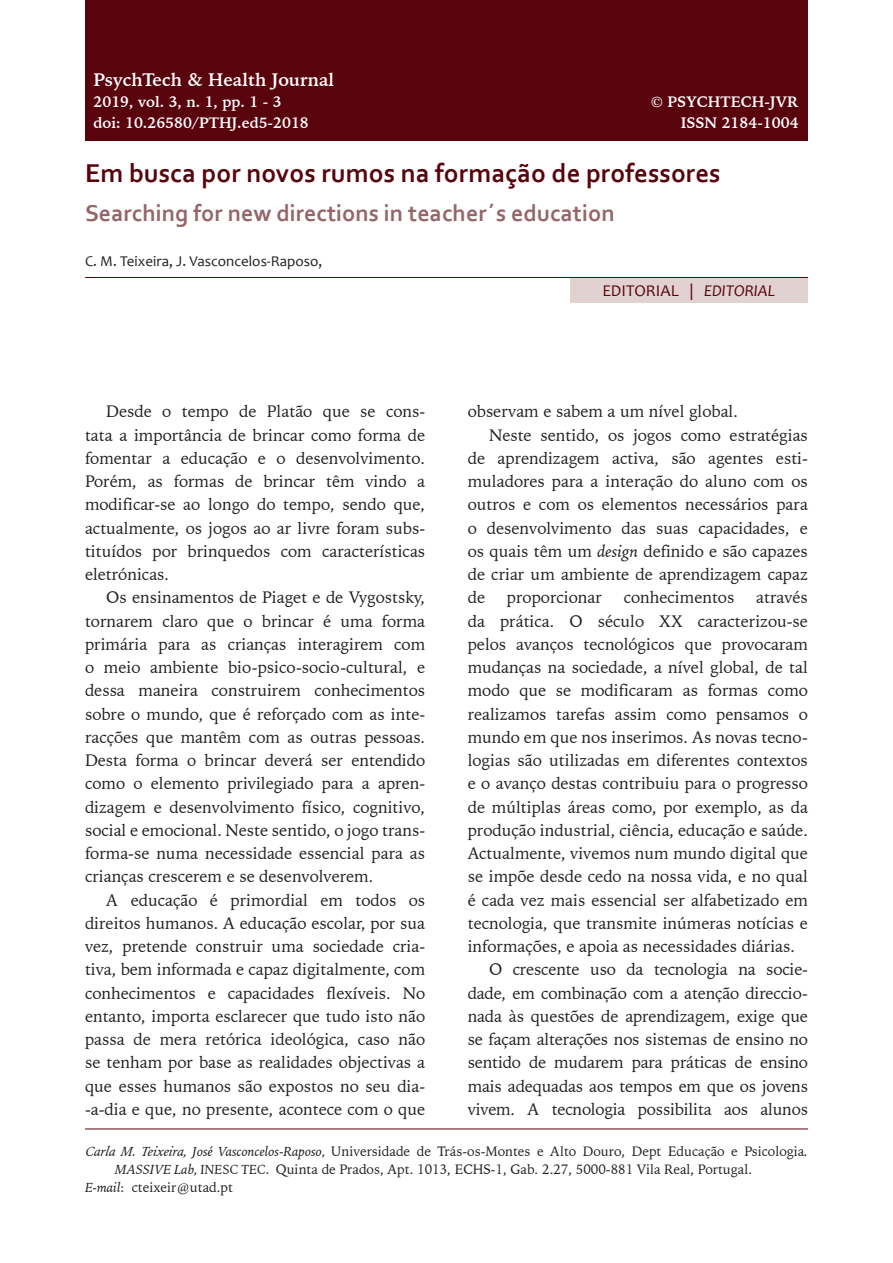
<style>
.page{position:relative;width:893px;height:1263px;background:#fff}
.page>*{position:absolute;margin:0;border:0;box-sizing:border-box;transform-origin:0 0}
.t1{font:700 27px "Corbel";color:#59040d}
.t2{font:700 24px "Corbel";color:#95656a}
.t3{font:700 18px "Iowan Old Style BT";color:#fff}
.t4{font:16.5px/23.2px "Iowan Old Style BT";color:#231f20;text-align:justify}
.t5{font:16.5px "Candara";color:#59040d}
.t6{font:700 15px "Iowan Old Style BT";color:#fff}
.t7{font:15px "Candara";color:#231f20}
.t8{font:13.5px "Iowan Old Style BT";color:#231f20}
.s1{font-style:italic}
</style>
<div class="page">
<div style="left:85px;top:0;width:723px;height:140px;background:#59040d"></div>
<hr style="left:85px;top:277px;width:723px;height:1px;background:#59040d">
<div style="left:570px;top:278px;width:238px;height:25px;background:#e1d1d1"></div>
<hr style="left:85px;top:1128px;width:723px;height:1px;background:#59040d">
<p class="t3" style="left:94px;top:68px;width:242px">PsychTech &amp; Health Journal</p>
<p class="t6" style="left:94px;top:92px;width:190px">2019, vol. 3, n. 1, pp. 1 - 3</p>
<p class="t6" style="left:651px;top:92px;width:149px">© PSYCHTECH-JVR</p>
<p class="t6" style="left:94px;top:113px;width:217px">doi: 10.26580/PTHJ.ed5-2018</p>
<p class="t6" style="left:681px;top:113px;width:119px">ISSN 2184-1004</p>
<h1 class="t1" style="left:85px;top:156px;width:637px">Em busca por novos rumos na formação de professores</h1>
<h2 class="t2" style="left:85px;top:198px;width:531px">Searching for new directions in teacher´s education</h2>
<p class="t7" style="left:85px;top:251px;width:239px">C. M. Teixeira, J. Vasconcelos-Raposo,</p>
<p class="t5" style="left:602px;top:280px;width:175px">EDITORIAL | <span class="s1">EDITORIAL</span></p>
<p class="t4" style="left:468px;top:400px;width:272px">observam e sabem a um nível global.</p>
<p class="t4" style="left:489px;top:423px;width:320px">Neste sentido, os jogos como estratégias</p>
<p class="t4" style="left:468px;top:446px;width:342px">de aprendizagem activa, são agentes esti-</p>
<p class="t4" style="left:468px;top:470px;width:342px">muladores para a interação do aluno com os</p>
<p class="t4" style="left:468px;top:493px;width:342px">outros e com os elementos necessários para</p>
<p class="t4" style="left:468px;top:516px;width:342px">o desenvolvimento das suas capacidades, e</p>
<p class="t4" style="left:468px;top:539px;width:342px">os quais têm um <span class="s1">design</span> definido e são capazes</p>
<p class="t4" style="left:468px;top:562px;width:342px">de criar um ambiente de aprendizagem capaz</p>
<p class="t4" style="left:468px;top:586px;width:19px">de</p>
<p class="t4" style="left:507px;top:586px;width:96px">proporcionar</p>
<p class="t4" style="left:624px;top:586px;width:112px">conhecimentos</p>
<p class="t4" style="left:756px;top:586px;width:53px">através</p>
<p class="t4" style="left:468px;top:609px;width:342px">da prática. O século XX caracterizou-se</p>
<p class="t4" style="left:468px;top:632px;width:342px">pelos avanços tecnológicos que provocaram</p>
<p class="t4" style="left:468px;top:655px;width:342px">mudanças na sociedade, a nível global, de tal</p>
<p class="t4" style="left:468px;top:679px;width:342px">modo que se modificaram as formas como</p>
<p class="t4" style="left:468px;top:702px;width:342px">realizamos tarefas assim como pensamos o</p>
<p class="t4" style="left:468px;top:725px;width:342px">mundo em que nos inserimos. As novas tecno-</p>
<p class="t4" style="left:468px;top:748px;width:342px">logias são utilizadas em diferentes contextos</p>
<p class="t4" style="left:468px;top:772px;width:342px">e o avanço destas contribuiu para o progresso</p>
<p class="t4" style="left:468px;top:795px;width:342px">de múltiplas áreas como, por exemplo, as da</p>
<p class="t4" style="left:468px;top:818px;width:342px">produção industrial, ciência, educação e saúde.</p>
<p class="t4" style="left:468px;top:841px;width:342px">Actualmente, vivemos num mundo digital que</p>
<p class="t4" style="left:468px;top:865px;width:342px">se impõe desde cedo na nossa vida, e no qual</p>
<p class="t4" style="left:468px;top:888px;width:342px">é cada vez mais essencial ser alfabetizado em</p>
<p class="t4" style="left:468px;top:911px;width:342px">tecnologia, que transmite inúmeras notícias e</p>
<p class="t4" style="left:468px;top:934px;width:329px">informações, e apoia as necessidades diárias.</p>
<p class="t4" style="left:489px;top:958px;width:320px">O crescente uso da tecnologia na socie-</p>
<p class="t4" style="left:468px;top:981px;width:342px">dade, em combinação com a atenção direccio-</p>
<p class="t4" style="left:468px;top:1004px;width:342px">nada às questões de aprendizagem, exige que</p>
<p class="t4" style="left:468px;top:1027px;width:342px">se façam alterações nos sistemas de ensino no</p>
<p class="t4" style="left:468px;top:1051px;width:342px">sentido de mudarem para práticas de ensino</p>
<p class="t4" style="left:468px;top:1074px;width:342px">mais adequadas aos tempos em que os jovens</p>
<p class="t4" style="left:468px;top:1097px;width:342px">vivem. A tecnologia possibilita aos alunos</p>
<p class="t8" style="left:85px;top:1142px;width:724px"><span class="s1">Carla M. Teixeira, José Vasconcelos-Raposo,</span> Universidade de Trás-os-Montes e Alto Douro, Dept Educação e Psicologia<span class="s1">.</span></p>
<p class="t8" style="left:115px;top:1160px;width:639px"><span class="s1">MASSIVE Lab, INESC TEC.</span> Quinta de Prados, Apt. 1013, ECHS-1, Gab. 2.27, 5000-881 Vila Real, Portugal.</p>
<p class="t8" style="left:85px;top:1178px;width:149px"><span class="s1">E-mail</span>: cteixeir@utad.pt</p>
<p class="t4" style="left:85px;top:400px;width:342px;text-indent:21px">Desde o tempo de Platão que se cons&shy;tata a importância de brincar como forma de fomentar a educação e o desenvolvimento.<br>Porém, as formas de brincar têm vindo a modificar-se ao longo do tempo, sendo que, actualmente, os jogos ao ar livre foram subs&shy;tituídos por brinquedos com características eletrónicas.</p>
<p class="t4" style="left:85px;top:586px;width:342px;text-indent:21px">Os ensinamentos de Piaget e de Vygostsky, tornarem claro que o brincar é uma forma primária para as crianças interagirem com o meio ambiente bio-psico-socio-cultural, e dessa maneira construirem conhecimentos sobre o mundo, que é reforçado com as inte&shy;racções que mantêm com as outras pessoas.<br>Desta forma o brincar deverá ser entendido como o elemento privilegiado para a apren&shy;dizagem e desenvolvimento físico, cognitivo, social e emocional. Neste sentido, o jogo trans&shy;forma-se numa necessidade essencial para as crianças crescerem e se desenvolverem.</p>
<p class="t4" style="left:85px;top:888px;width:342px;text-indent:21px">A educação é primordial em todos os direitos humanos. A educação escolar, por sua vez, pretende construir uma sociedade cria&shy;tiva, bem informada e capaz digitalmente, com conhecimentos e capacidades flexíveis. No entanto, importa esclarecer que tudo isto não passa de mera retórica ideológica, caso não se tenham por base as realidades objectivas a que esses humanos são expostos no seu dia--a-dia e que, no presente, acontece com o que</p>
</div>
